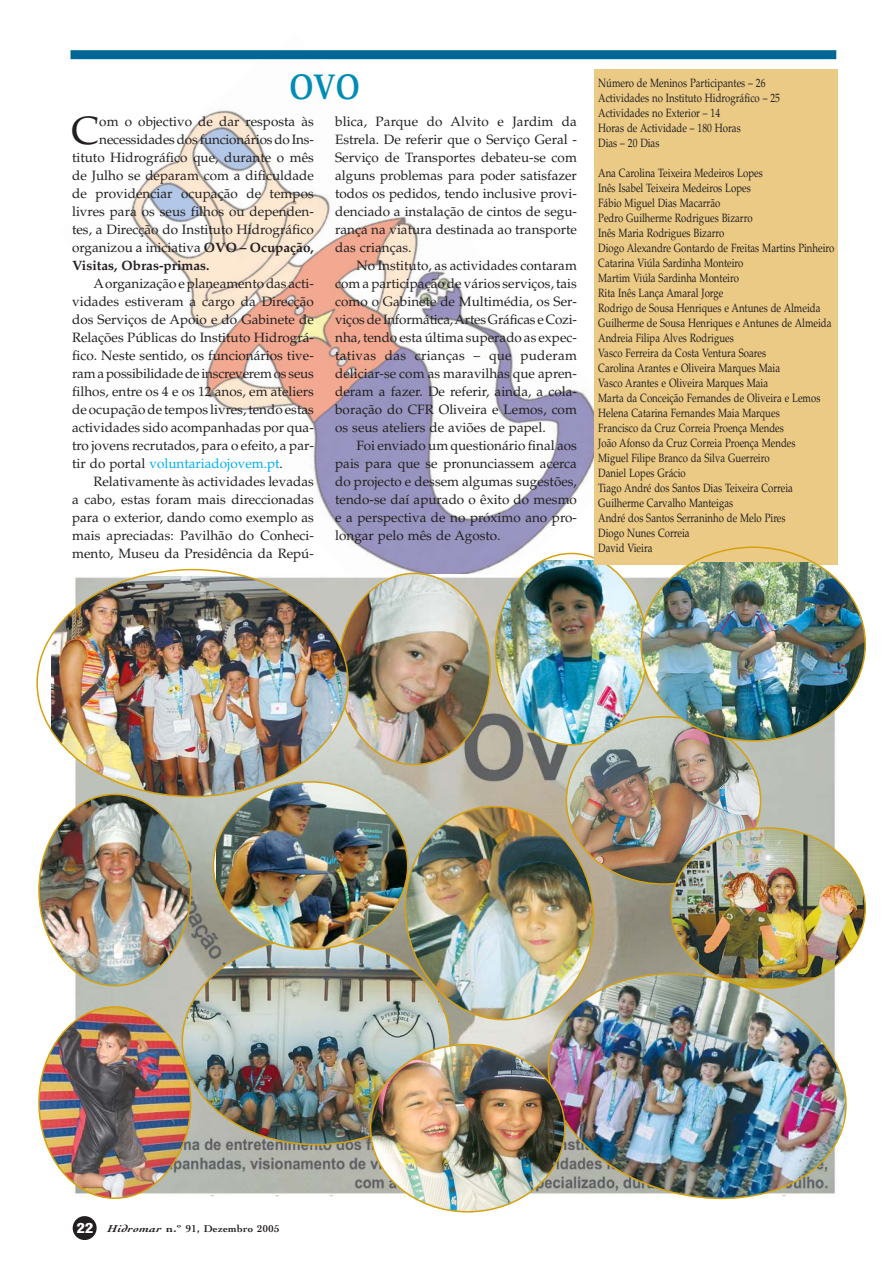
<style>
.page{position:relative;width:893px;height:1263px;background:#fff}
.page>*{position:absolute;margin:0;border:0;box-sizing:border-box;transform-origin:0 0}
.t1{font:39.45px "Palatino";color:#231f20}
.t2{font:700 36px "Palatino";color:#008cb4;scale:.8 1}
.t3{font:13.5px/18px "Palatino";color:#231f20;text-align:justify}
.t4{font:700 13.5px "Palatino";color:#231f20}
.t5{font:12px/15px "Palatino";color:#231f20;scale:.8 1}
.t6{font:700 10.5px "Cochin";letter-spacing:.025em;color:#231f20;scale:1.2 1}
.s1{font-weight:700}
.s2{color:#00aeef}
.s3{font-family:"Helvetica";font-weight:900;font-stretch:condensed;font-size:13.5px;color:#fff}
.s4{font-style:italic}
</style>
<div class="page">
<div style="left:73px;top:1216px;width:24px;height:24px;background:#231f20;border-radius:50%"></div>
<img style="left:70px;top:59px;width:577px;height:510px">
<img style="left:75px;top:797px;width:459px;height:400px">
<div style="left:70px;top:50px;width:766px;height:9px;background:#006696"></div>
<div style="left:594px;top:70px;width:243px;height:495px;background:#eaca85"></div>
<img style="left:36px;top:569px;width:177px;height:228px">
<img style="left:38px;top:794px;width:153px;height:192px">
<img style="left:38px;top:1006px;width:153px;height:193px">
<img style="left:181px;top:937px;width:270px;height:208px">
<img style="left:213px;top:546px;width:653px;height:443px">
<img style="left:534px;top:958px;width:325px;height:242px">
<img style="left:395px;top:797px;width:209px;height:232px">
<img style="left:370px;top:1044px;width:195px;height:169px">
<h2 class="t2" style="left:289px;top:73px;width:89px">OVO</h2>
<h1 class="t1" style="left:71px;top:115px;width:29px">C</h1>
<p class="t3" style="left:99px;top:114px;width:216px">om o objectivo de dar resposta às</p>
<p class="t3" style="left:99px;top:132px;width:216px">necessidades dos funcionários do Ins-</p>
<p class="t3" style="left:72px;top:150px;width:243px">tituto Hidrográfico que, durante o mês</p>
<p class="t3" style="left:72px;top:168px;width:243px">de Julho se deparam com a dificuldade</p>
<p class="t3" style="left:72px;top:186px;width:243px">de providenciar ocupação de tempos</p>
<p class="t3" style="left:72px;top:204px;width:243px">livres para os seus filhos ou dependen-</p>
<p class="t3" style="left:72px;top:222px;width:243px">tes, a Direcção do Instituto Hidrográfico</p>
<p class="t3" style="left:72px;top:240px;width:243px">organizou a iniciativa <span class="s1">OVO – Ocupação,</span></p>
<p class="t4" style="left:72px;top:261px;width:139px">Visitas, Obras-primas.</p>
<p class="t3" style="left:72px;top:276px;width:243px;text-indent:21px">Aorganização e planeamento das acti&shy;vidades estiveram a cargo da Direcção dos Serviços de Apoio e do Gabinete de Relações Públicas do Instituto Hidrográ&shy;fico. Neste sentido, os funcionários tive&shy;ram a possibilidade de inscreverem os seus filhos, entre os 4 e os 12 anos, em ateliers de ocupação de tempos livres, tendo estas actividades sido acompanhadas por qua&shy;tro jovens recrutados, para o efeito, a par&shy;tir do portal <span class="s2">voluntariadojovem.pt</span>.</p>
<p class="t3" style="left:72px;top:474px;width:243px;text-indent:21px">Relativamente às actividades levadas a cabo, estas foram mais direccionadas para o exterior, dando como exemplo as mais apreciadas: Pavilhão do Conheci&shy;mento, Museu da Presidência da Repú-</p>
<p class="t3" style="left:335px;top:114px;width:243px">blica, Parque do Alvito e Jardim da Estrela. De referir que o Serviço Geral - Serviço de Transportes debateu-se com alguns problemas para poder satisfazer todos os pedidos, tendo inclusive provi&shy;denciado a instalação de cintos de segu&shy;rança na viatura destinada ao transporte das crianças.</p>
<p class="t3" style="left:335px;top:258px;width:243px;text-indent:21px">No Instituto, as actividades contaram com a participação de vários serviços, tais como o Gabinete de Multimédia, os Ser&shy;viços de Informática, Artes Gráficas e Cozi&shy;nha, tendo esta última superado as expec&shy;tativas das crianças – que puderam deliciar-se com as maravilhas que apren&shy;deram a fazer. De referir, ainda, a cola&shy;boração do CFR Oliveira e Lemos, com os seus ateliers de aviões de papel.</p>
<p class="t3" style="left:335px;top:438px;width:243px;text-indent:21px">Foi enviado um questionário final aos pais para que se pronunciassem acerca do projecto e dessem algumas sugestões, tendo-se daí apurado o êxito do mesmo e a perspectiva de no próximo ano pro&shy;longar pelo mês de Agosto.</p>
<p class="t5" style="left:598px;top:77px;width:229px">Número de Meninos Participantes – 26<br>Actividades no Instituto Hidrográfico – 25<br>Actividades no Exterior – 14<br>Horas de Actividade – 180 Horas<br>Dias – 20 Dias</p>
<p class="t5" style="left:598px;top:167px;width:297px">Ana Carolina Teixeira Medeiros Lopes<br>Inês Isabel Teixeira Medeiros Lopes<br>Fábio Miguel Dias Macarrão<br>Pedro Guilherme Rodrigues Bizarro<br>Inês Maria Rodrigues Bizarro<br>Diogo Alexandre Gontardo de Freitas Martins Pinheiro Catarina Viúla Sardinha Monteiro<br>Martim Viúla Sardinha Monteiro<br>Rita Inês Lança Amaral Jorge<br>Rodrigo de Sousa Henriques e Antunes de Almeida Guilherme de Sousa Henriques e Antunes de Almeida Andreia Filipa Alves Rodrigues<br>Vasco Ferreira da Costa Ventura Soares<br>Carolina Arantes e Oliveira Marques Maia<br>Vasco Arantes e Oliveira Marques Maia<br>Marta da Conceição Fernandes de Oliveira e Lemos Helena Catarina Fernandes Maia Marques<br>Francisco da Cruz Correia Proença Mendes<br>João Afonso da Cruz Correia Proença Mendes<br>Miguel Filipe Branco da Silva Guerreiro<br>Daniel Lopes Grácio<br>Tiago André dos Santos Dias Teixeira Correia Guilherme Carvalho Manteigas<br>André dos Santos Serraninho de Melo Pires<br>Diogo Nunes Correia<br>David Vieira</p>
<p class="t6" style="left:77px;top:1224px;width:171px"><span class="s3">22</span> <span class="s4">Hidromar</span> n.º 91, Dezembro 2005</p>
</div>
